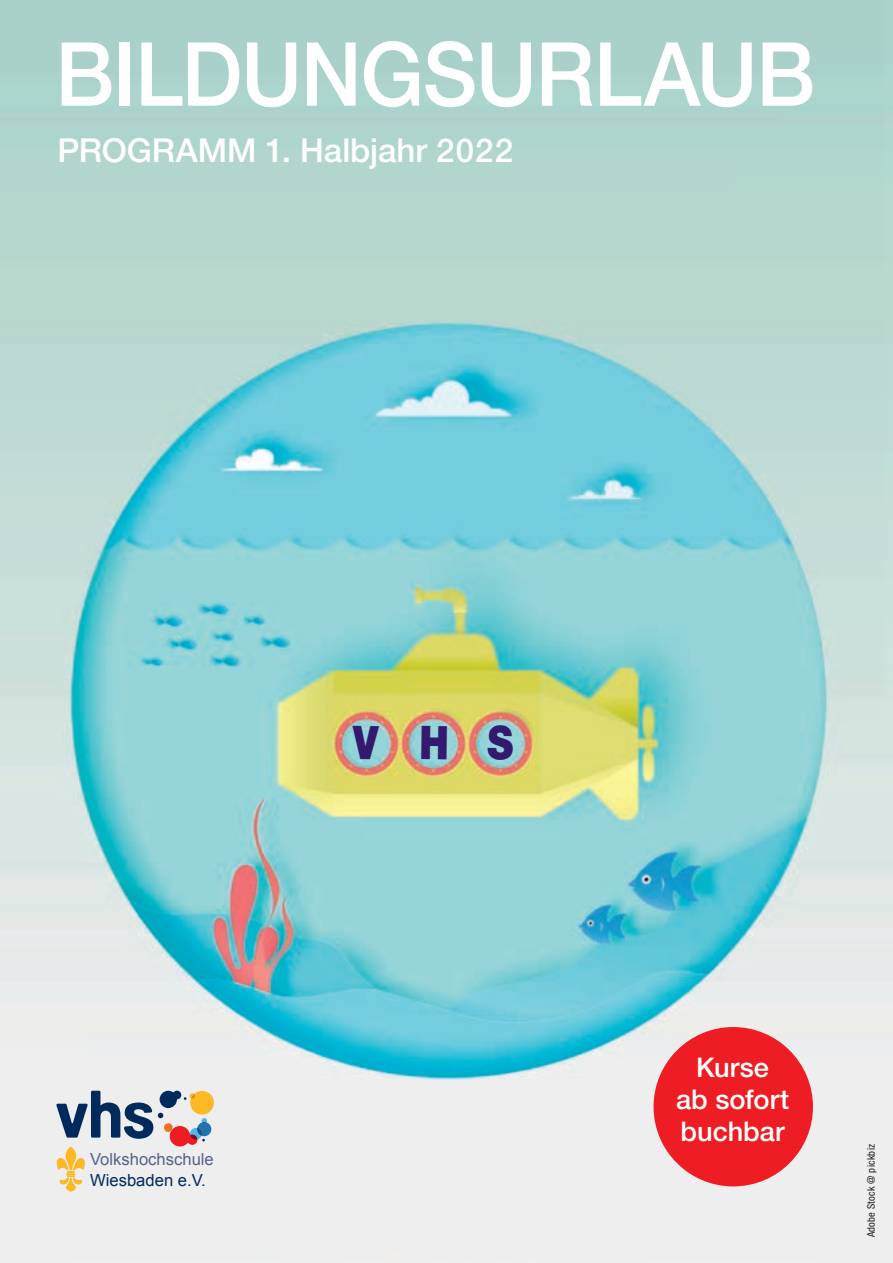
<style>
.page{position:relative;width:893px;height:1263px;background:#fff}
.page>*{position:absolute;margin:0;border:0;box-sizing:border-box;transform-origin:0 0}
.t1{font:500 88.5px "Helvetica Neue LT Pro";letter-spacing:-.015em;color:#fff;scale:.95 1}
.t2{font:500 33px "Helvetica Neue LT Pro";color:#fff}
.t3{font:500 27.15px/32.1px "Helvetica Neue LT Pro";color:#fff;text-align:center}
.t4{font:16.65px "Arial";color:#53648c}
.t5{font:16.65px "Arial";color:#002a5c}
.t6{font:condensed 10.5px "Helvetica Neue LT Pro";letter-spacing:.02em;color:#231f20}
</style>
<div class="page">
<img style="left:0;top:0;width:893px;height:1263px">
<div style="left:653px;top:1027px;width:160px;height:159px;background:#ee1d23;border-radius:50%"></div>
<svg style="left:56px;top:1091px;width:158px;height:101px;background:#c7c5c4"></svg>
<svg style="left:352px;top:725px;width:161px;height:35px;background:#aac1b8"></svg>
<h1 class="t1" style="left:55px;top:21px;width:802px">BILDUNGSURLAUB</h1>
<p class="t2" style="left:57px;top:130px;width:457px">PROGRAMM 1. Halbjahr 2022</p>
<p class="t4" style="left:90px;top:1147px;width:125px">Volkshochschule</p>
<p class="t5" style="left:90px;top:1168px;width:117px">Wiesbaden e.V.</p>
<p class="t3" style="left:676px;top:1051px;width:115px">Kurse<br>ab sofort buchbar</p>
<p class="t6" style="left:865px;top:1237px;width:95px;rotate:-90deg">Adobe Stock @ pickbiz</p>
</div>
